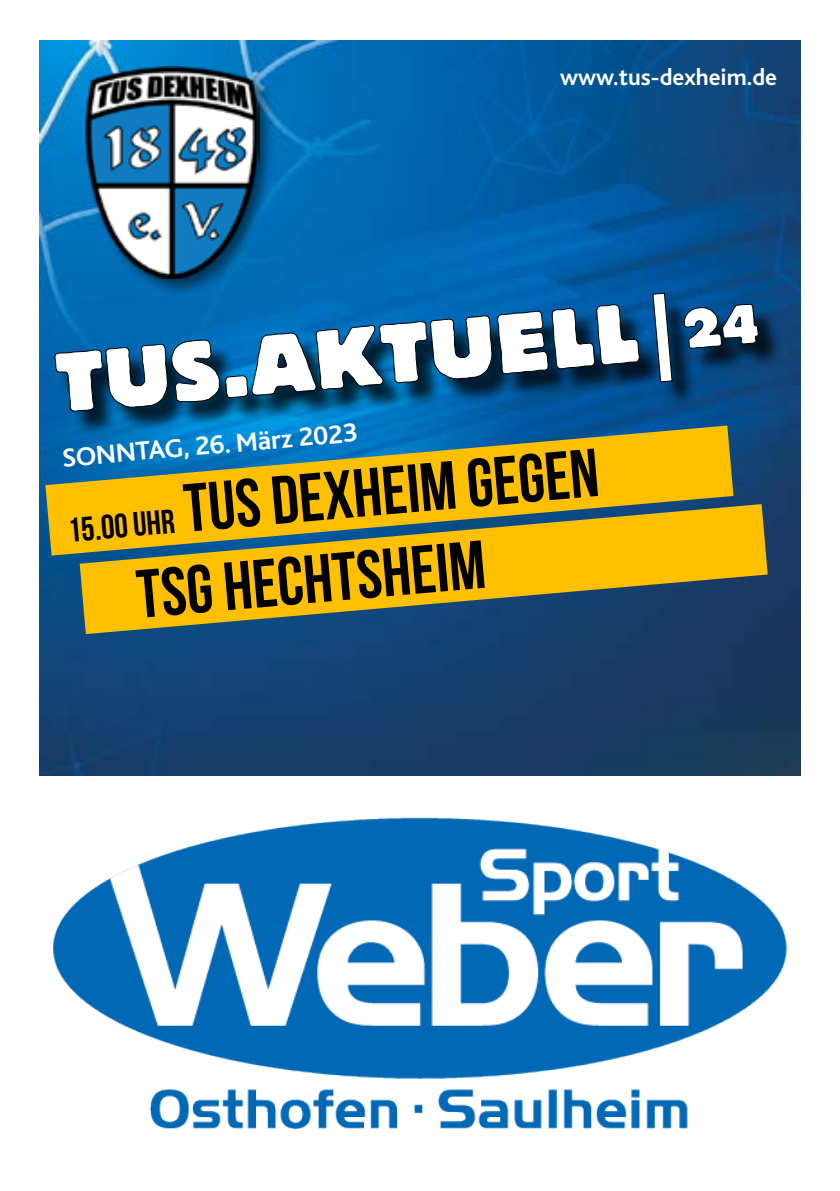
<style>
.page{position:relative;width:840px;height:1191px;background:#fff}
.page>*{position:absolute;margin:0;border:0;box-sizing:border-box;transform-origin:0 0}
.t1{font:800 88px "Black";color:#fff}
.t2{font:68px/81.6px "Bebas Neue";color:#000}
.t3{font:700 27.2px "Bliss";color:#fff}
.t4{font:700 24px "Bliss";color:#fff}
.s1{font-size:58px}
.s2{font-size:34px}
</style>
<div class="page">
<img style="left:40px;top:41px;width:759px;height:734px">
<div style="left:82px;top:63px;width:194px;height:233px;background:#000;opacity:.5"></div>
<img style="left:85px;top:66px;width:174px;height:189px">
<svg style="left:45px;top:425px;width:688px;height:130px;background:#edb809"></svg>
<svg style="left:80px;top:504px;width:687px;height:130px;background:#b69a24"></svg>
<div style="left:58px;top:296px;width:724px;height:140px;background:#000;opacity:.75"></div>
<svg style="left:55px;top:255px;width:584px;height:226px;background:#1a648a"></svg>
<svg style="left:651px;top:292px;width:21px;height:91px;background:#00427a"></svg>
<svg style="left:683px;top:295px;width:75px;height:73px;background:#023868"></svg>
<img style="left:53px;top:817px;width:734px;height:313px">
<p class="t4" style="left:560px;top:64px;width:218px">www.tus-dexheim.de</p>
<p class="t1" style="left:53px;top:336px;width:705px;rotate:-5deg">TUS.AKTUELL|<span class="s1">24</span></p>
<p class="t3" style="left:61px;top:444px;width:297px;rotate:-5deg">SONNTAG, 26. März 2023</p>
<p class="t2" style="left:126px;top:472px;width:472px;text-indent:-63px;rotate:-5deg"><span class="s2">15.00 Uhr</span> TUS DEXHEIM gegen<br>TSG Hechtsheim</p>
</div>
